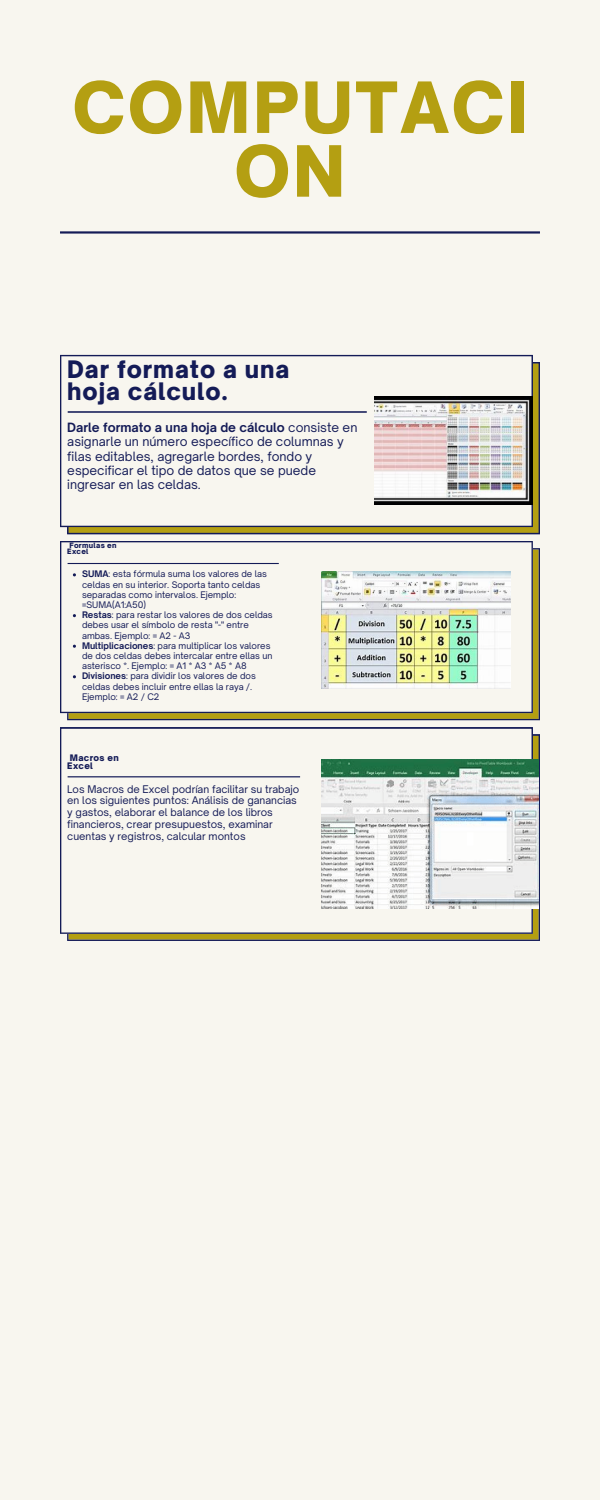
<style>
.page{position:relative;width:600px;height:1500px;background:#f8f6ef}
.page>*{position:absolute;margin:0;border:0;box-sizing:border-box;transform-origin:0 0}
.t1{font:900 67.5px/63.8px "Open Sauce One";letter-spacing:.04em;color:#b49f12;text-align:center}
.t2{font:900 23.1px/21.6px "Open Sauce One";letter-spacing:.04em;color:#141b57}
.t3{font:12.3px/14.4px "Open Sauce One";color:#141b57}
.t4{font:10.1px/11.8px "Open Sauce One";color:#141b57}
.t5{font:8.7px/10.2px "Open Sauce One";color:#141b57}
.t6{font:900 8.6px/8.2px "Open Sauce One";letter-spacing:.04em;color:#141b57}
.t7{font:900 7.1px/6.5px "Open Sauce One";letter-spacing:.04em;color:#141b57}
.s1{font-weight:700}
</style>
<div class="page">
<svg style="left:67px;top:548px;width:473px;height:172px;background:#988924"></svg>
<svg style="left:60px;top:541px;width:473px;height:172px"></svg>
<svg style="left:67px;top:362px;width:473px;height:172px;background:#95861f"></svg>
<svg style="left:60px;top:355px;width:473px;height:172px"></svg>
<svg style="left:67px;top:734px;width:473px;height:207px;background:#928630"></svg>
<svg style="left:60px;top:727px;width:473px;height:207px"></svg>
<svg style="left:60px;top:231px;width:480px;height:3px"></svg>
<svg style="left:68px;top:411px;width:299px;height:2px"></svg>
<svg style="left:68px;top:563px;width:211px;height:1px"></svg>
<svg style="left:68px;top:776px;width:232px;height:1px"></svg>
<img style="left:375px;top:396px;width:157px;height:108px">
<img style="left:321px;top:572px;width:189px;height:117px">
<img style="left:321px;top:760px;width:217px;height:148px">
<p class="t1" style="left:73px;top:75px;width:456px">COMPUTACI<br>ON</p>
<p class="t2" style="left:67px;top:359px;width:224px">Dar formato a una hoja cálculo.</p>
<p class="t3" style="left:67px;top:420px;width:292px"><span class="s1">Darle formato a una hoja de cálculo</span> consiste en asignarle un número específico de columnas y filas editables, agregarle bordes, fondo y especificar el tipo de datos que se puede ingresar en las celdas.</p>
<p class="t7" style="left:67px;top:542px;width:51px">Formulas en<br>Excel</p>
<p class="t5" style="left:82px;top:569px;width:186px"><span class="s1">SUMA</span>: esta fórmula suma los valores de las celdas en su interior. Soporta tanto celdas separadas como intervalos. Ejemplo: =SUMA(A1:A50)</p>
<p class="t5" style="left:82px;top:610px;width:192px"><span class="s1">Restas</span>: para restar los valores de dos celdas debes usar el símbolo de resta "-" entre ambas. Ejemplo: = A2 - A3</p>
<p class="t5" style="left:82px;top:640px;width:192px"><span class="s1">Multiplicaciones</span>: para multiplicar los valores de dos celdas debes intercalar entre ellas un asterisco *. Ejemplo: = A1 * A3 * A5 * A8</p>
<p class="t5" style="left:82px;top:671px;width:175px"><span class="s1">Divisiones</span>: para dividir los valores de dos celdas debes incluir entre ellas la raya /.<br>Ejemplo: = A2 / C2</p>
<p class="t6" style="left:67px;top:754px;width:53px">Macros en<br>Excel</p>
<p class="t4" style="left:67px;top:783px;width:233px">Los Macros de Excel podrían facilitar su trabajo en los siguientes puntos: Análisis de ganancias y gastos, elaborar el balance de los libros financieros, crear presupuestos, examinar cuentas y registros, calcular montos</p>
</div>
